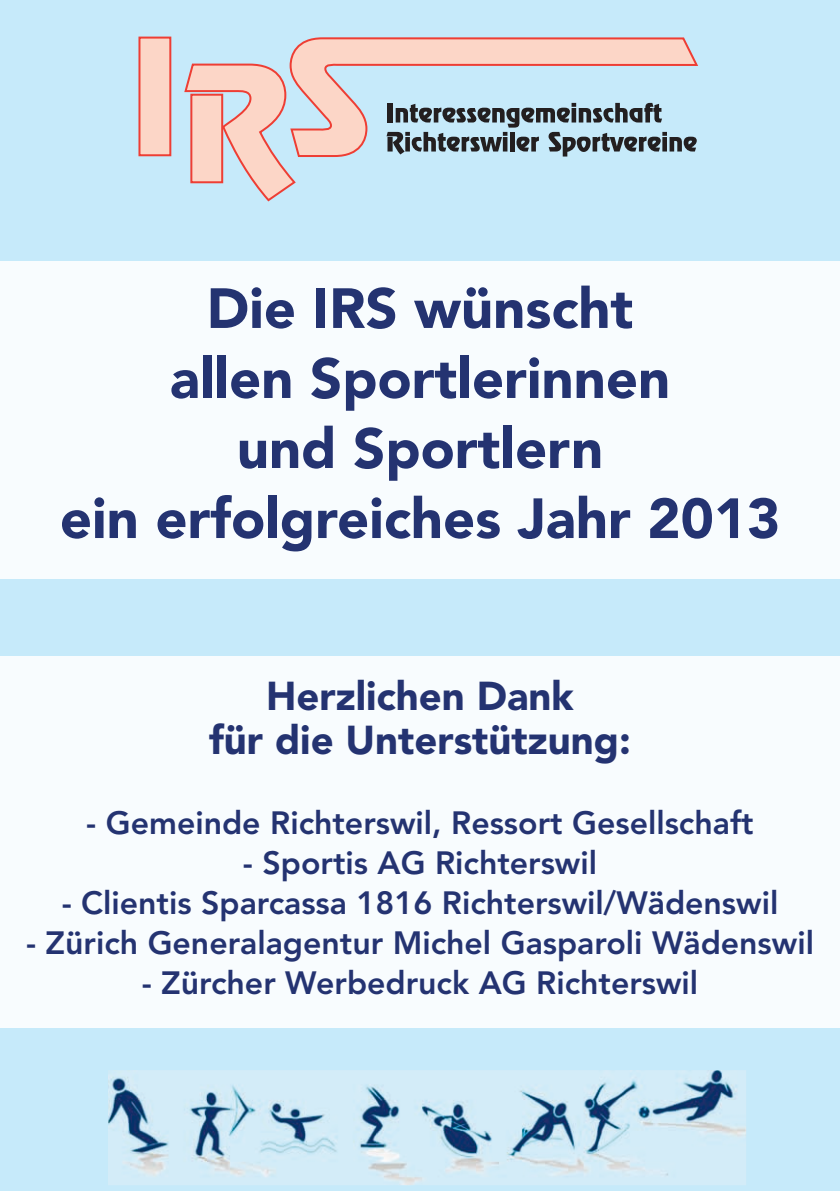
<style>
.page{position:relative;width:840px;height:1191px;background:#fff}
.page>*{position:absolute;margin:0;border:0;box-sizing:border-box;transform-origin:0 0}
.t1{font:900 56px/70px "Avenir";color:#243371;text-align:center}
.t2{font:900 40px/44px "Avenir";color:#243371;text-align:center}
.t3{font:800 32px "Avenir";color:#243371}
</style>
<div class="page">
<div style="left:0;top:0;width:839px;height:1191px;background:#c6eafa"></div>
<div style="left:0;top:656px;width:839px;height:372px;background:#f8fcfe"></div>
<div style="left:139px;top:38px;width:31px;height:117px;background:#fcd6c7"></div>
<div style="left:138px;top:37px;width:33px;height:119px;border:2px solid #ee3e34"></div>
<svg style="left:184px;top:63px;width:112px;height:138px"></svg>
<div style="left:191px;top:95px;width:31px;height:87px;background:#fcd6c7"></div>
<div style="left:190px;top:94px;width:33px;height:89px;border:2px solid #ee3e34"></div>
<svg style="left:288px;top:37px;width:409px;height:121px"></svg>
<svg style="left:386px;top:103px;width:310px;height:53px"></svg>
<div style="left:0;top:261px;width:839px;height:317px;background:#f8fcfe"></div>
<img style="left:108px;top:1070px;width:637px;height:115px">
<h1 class="t1" style="left:60px;top:273px;width:721px">Die IRS wünscht<br>allen Sportlerinnen<br>und Sportlern<br>ein erfolgreiches Jahr 2013</h1>
<p class="t2" style="left:209px;top:674px;width:423px">Herzlichen Dank<br>für die Unterstützung:</p>
<p class="t3" style="left:86px;top:804px;width:668px">- Gemeinde Richterswil, Ressort Gesellschaft</p>
<p class="t3" style="left:243px;top:844px;width:355px">- Sportis AG Richterswil</p>
<p class="t3" style="left:62px;top:884px;width:717px">- Clientis Sparcassa 1816 Richterswil/Wädenswil</p>
<p class="t3" style="left:26px;top:924px;width:789px">- Zürich Generalagentur Michel Gasparoli Wädenswil</p>
<p class="t3" style="left:142px;top:964px;width:557px">- Zürcher Werbedruck AG Richterswil</p>
</div>
